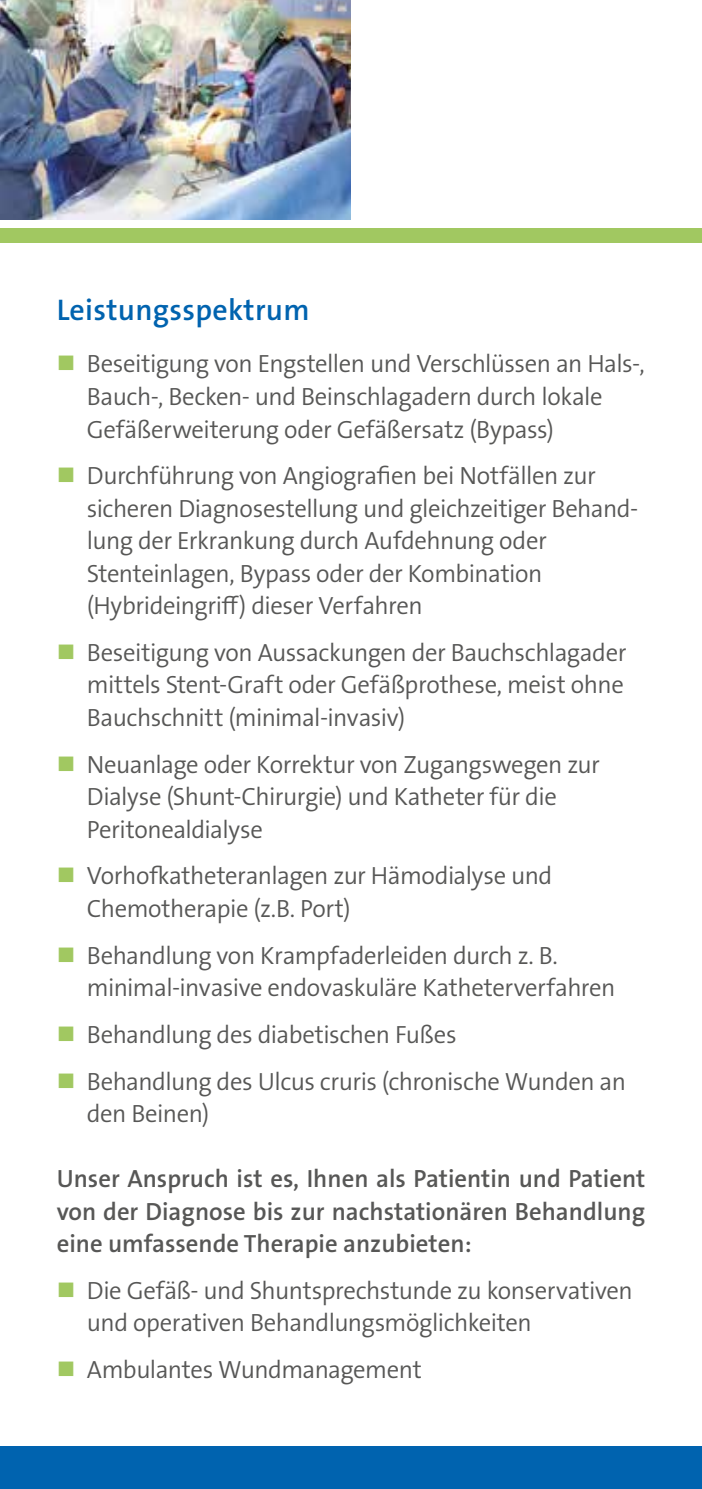
<style>
.page{position:relative;width:702px;height:1489px;background:#fff}
.page>*{position:absolute;margin:0;border:0;box-sizing:border-box;transform-origin:0 0}
.t1{font:600 30px "The Sans B W6";letter-spacing:.01em;color:#0063af}
.t2{font:300 25px/32.5px "The Sans B W4";letter-spacing:-.02em;color:#575756}
.t3{font:600 25px/32.5px "The Sans B W6";color:#575756;text-align:justify}
.s1{color:#a1c861}
</style>
<div class="page">
<img style="left:0;top:0;width:351px;height:220px">
<div style="left:0;top:228px;width:702px;height:15px;background:#a1c861"></div>
<div style="left:0;top:1446px;width:702px;height:42px;background:#0063af"></div>
<p class="t1" style="left:57px;top:290px;width:254px">Leistungsspektrum</p>
<p class="t2" style="left:87px;top:348px;width:559px;text-indent:-30px"><span class="s1">■</span> Beseitigung von Engstellen und Verschlüssen an Hals-,<br>Bauch-, Becken- und Beinschlagadern durch lokale<br>Gefäßerweiterung oder Gefäßersatz (Bypass)</p>
<p class="t2" style="left:87px;top:459px;width:553px;text-indent:-30px"><span class="s1">■</span> Durchführung von Angiografien bei Notfällen zur sicheren Diagnosestellung und gleichzeitiger Behand&shy;lung der Erkrankung durch Aufdehnung oder Stenteinlagen, Bypass oder der Kombination (Hybrideingriff) dieser Verfahren</p>
<p class="t2" style="left:87px;top:636px;width:541px;text-align:justify;text-indent:-30px"><span class="s1">■</span> Beseitigung von Aussackungen der Bauchschlagader mittels Stent-Graft oder Gefäßprothese, meist ohne Bauchschnitt (minimal-invasiv)</p>
<p class="t2" style="left:87px;top:748px;width:514px;text-indent:-30px"><span class="s1">■</span> Neuanlage oder Korrektur von Zugangswegen zur<br>Dialyse (Shunt-Chirurgie) und Katheter für die<br>Peritonealdialyse</p>
<p class="t2" style="left:87px;top:859px;width:467px;text-indent:-30px"><span class="s1">■</span> Vorhofkatheteranlagen zur Hämodialyse und<br>Chemotherapie (z.B. Port)</p>
<p class="t2" style="left:87px;top:939px;width:530px;text-indent:-30px"><span class="s1">■</span> Behandlung von Krampfaderleiden durch z. B. minimal-invasive endovaskuläre Katheterverfahren</p>
<p class="t2" style="left:57px;top:1018px;width:401px"><span class="s1">■</span> Behandlung des diabetischen Fußes</p>
<p class="t2" style="left:87px;top:1064px;width:540px;text-indent:-30px"><span class="s1">■</span> Behandlung des Ulcus cruris (chronische Wunden an den Beinen)</p>
<p class="t3" style="left:57px;top:1162px;width:590px">Unser Anspruch ist es, Ihnen als Patientin und Patient von der Diagnose bis zur nachstationären Behandlung eine umfassende Therapie anzubieten:</p>
<p class="t2" style="left:87px;top:1274px;width:547px;text-indent:-30px"><span class="s1">■</span> Die Gefäß- und Shuntsprechstunde zu konservativen und operativen Behandlungsmöglichkeiten</p>
<p class="t2" style="left:57px;top:1353px;width:367px"><span class="s1">■</span> Ambulantes Wundmanagement</p>
</div>
